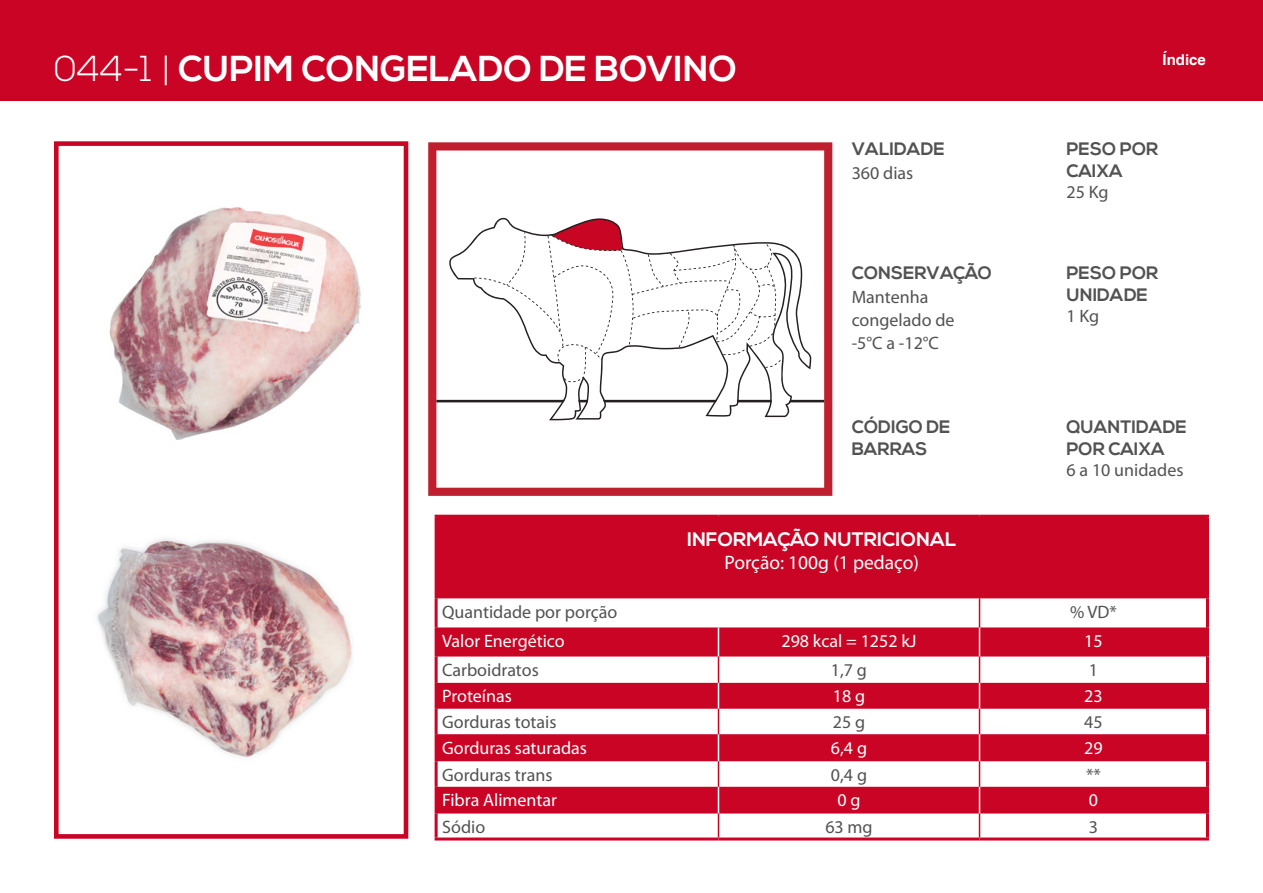
<style>
.page{position:relative;width:1263px;height:893px;background:#fff}
.page>*{position:absolute;margin:0;border:0;box-sizing:border-box;transform-origin:0 0}
.t1{font:700 36px "Nexa";color:#fff}
.t2{font:700 19.5px "Nexa";color:#fff}
.t3{font:19.5px "Myriad Pro";color:#fff}
.t4{font:18px/23.4px "Myriad Pro";color:#525252}
.t5{font:18px "Myriad Pro";color:#fff}
.t6{font:700 18px/21.6px "Nexa";color:#525252}
.t7{font:700 15px "Helvetica";color:#fff}
.s1{font-weight:300}
</style>
<div class="page">
<div style="left:0;top:0;width:1263px;height:101px;background:#c90424"></div>
<svg style="left:428px;top:142px;width:404px;height:354px"></svg>
<hr style="left:436px;top:400px;width:388px;height:2px;background:#241f21">
<svg style="left:447px;top:218px;width:364px;height:202px"></svg>
<svg style="left:438px;top:518px;width:768px;height:295px;fill:#c90424"></svg>
<hr style="left:1206px;top:518px;width:3px;height:80px;background:#c90424">
<hr style="left:435px;top:515px;width:283px;height:3px;background:#c90424">
<hr style="left:435px;top:518px;width:3px;height:80px;background:#c90424">
<hr style="left:718px;top:515px;width:261px;height:3px;background:#c90424">
<hr style="left:979px;top:515px;width:230px;height:3px;background:#c90424">
<hr style="left:435px;top:598px;width:3px;height:29px;background:#c90424">
<hr style="left:1206px;top:598px;width:3px;height:29px;background:#c90424">
<hr style="left:435px;top:627px;width:3px;height:29px;background:#c90424">
<hr style="left:1206px;top:627px;width:3px;height:29px;background:#c90424">
<hr style="left:435px;top:656px;width:3px;height:27px;background:#c90424">
<hr style="left:1206px;top:656px;width:3px;height:27px;background:#c90424">
<hr style="left:435px;top:683px;width:3px;height:26px;background:#c90424">
<hr style="left:1206px;top:683px;width:3px;height:26px;background:#c90424">
<hr style="left:435px;top:709px;width:3px;height:25px;background:#c90424">
<hr style="left:1206px;top:709px;width:3px;height:25px;background:#c90424">
<hr style="left:435px;top:734px;width:3px;height:27px;background:#c90424">
<hr style="left:1206px;top:734px;width:3px;height:27px;background:#c90424">
<hr style="left:435px;top:761px;width:3px;height:26px;background:#c90424">
<hr style="left:1206px;top:761px;width:3px;height:26px;background:#c90424">
<hr style="left:435px;top:787px;width:3px;height:26px;background:#c90424">
<hr style="left:1206px;top:787px;width:3px;height:26px;background:#c90424">
<hr style="left:435px;top:813px;width:3px;height:24px;background:#c90424">
<hr style="left:1206px;top:813px;width:3px;height:24px;background:#c90424">
<hr style="left:435px;top:837px;width:283px;height:3px;background:#c90424">
<hr style="left:718px;top:837px;width:261px;height:3px;background:#c90424">
<hr style="left:979px;top:837px;width:230px;height:3px;background:#c90424">
<svg style="left:718px;top:627px;width:1px;height:210px"></svg>
<svg style="left:979px;top:598px;width:1px;height:239px"></svg>
<div style="left:54px;top:141px;width:354px;height:698px;background:#fff;border:5px solid #c90424"></div>
<img style="left:97px;top:538px;width:255px;height:220px">
<img style="left:109px;top:207px;width:252px;height:233px">
<h1 class="t1" style="left:54px;top:48px;width:684px"><span class="s1">044-1 |</span> CUPIM CONGELADO DE BOVINO</h1>
<p class="t6" style="left:852px;top:139px;width:95px">VALIDADE</p>
<p class="t4" style="left:852px;top:161px;width:63px">360 dias</p>
<p class="t6" style="left:852px;top:263px;width:142px">CONSERVAÇÃO</p>
<p class="t4" style="left:852px;top:285px;width:104px">Mantenha congelado de -5°C a -12°C</p>
<p class="t6" style="left:852px;top:417px;width:100px">CÓDIGO DE<br>BARRAS</p>
<p class="t2" style="left:687px;top:528px;width:271px">INFORMAÇÃO NUTRICIONAL</p>
<p class="t3" style="left:724px;top:550px;width:196px">Porção: 100g (1 pedaço)</p>
<p class="t7" style="left:1162px;top:50px;width:45px">Índice</p>
<p class="t6" style="left:1066px;top:139px;width:93px">PESO POR<br>CAIXA</p>
<p class="t4" style="left:1066px;top:180px;width:44px">25 Kg</p>
<p class="t6" style="left:1066px;top:263px;width:93px">PESO POR<br>UNIDADE</p>
<p class="t4" style="left:1066px;top:304px;width:34px">1 Kg</p>
<p class="t6" style="left:1066px;top:417px;width:122px">QUANTIDADE<br>POR CAIXA</p>
<p class="t4" style="left:1066px;top:458px;width:119px">6 a 10 unidades</p>
<p class="t4" style="left:442px;top:600px;width:177px">Quantidade por porção</p>
<p class="t4" style="left:1070px;top:600px;width:48px">% VD*</p>
<p class="t5" style="left:442px;top:630px;width:124px">Valor Energético</p>
<p class="t5" style="left:781px;top:630px;width:137px">298 kcal = 1252 kJ</p>
<p class="t5" style="left:1084px;top:630px;width:20px">15</p>
<p class="t4" style="left:442px;top:658px;width:98px">Carboidratos</p>
<p class="t4" style="left:831px;top:658px;width:38px">1,7 g</p>
<p class="t4" style="left:1089px;top:658px;width:11px">1</p>
<p class="t5" style="left:442px;top:685px;width:71px">Proteínas</p>
<p class="t5" style="left:833px;top:685px;width:34px">18 g</p>
<p class="t5" style="left:1084px;top:685px;width:20px">23</p>
<p class="t4" style="left:442px;top:710px;width:116px">Gorduras totais</p>
<p class="t4" style="left:833px;top:710px;width:34px">25 g</p>
<p class="t4" style="left:1084px;top:710px;width:20px">45</p>
<p class="t5" style="left:442px;top:737px;width:146px">Gorduras saturadas</p>
<p class="t5" style="left:831px;top:737px;width:38px">6,4 g</p>
<p class="t5" style="left:1084px;top:737px;width:20px">29</p>
<p class="t4" style="left:442px;top:763px;width:112px">Gorduras trans</p>
<p class="t4" style="left:831px;top:763px;width:38px">0,4 g</p>
<p class="t4" style="left:1086px;top:763px;width:16px">**</p>
<p class="t5" style="left:442px;top:789px;width:116px">Fibra Alimentar</p>
<p class="t5" style="left:837px;top:789px;width:25px">0 g</p>
<p class="t5" style="left:1089px;top:789px;width:11px">0</p>
<p class="t4" style="left:442px;top:815px;width:45px">Sódio</p>
<p class="t4" style="left:825px;top:815px;width:49px">63 mg</p>
<p class="t4" style="left:1089px;top:815px;width:11px">3</p>
</div>
